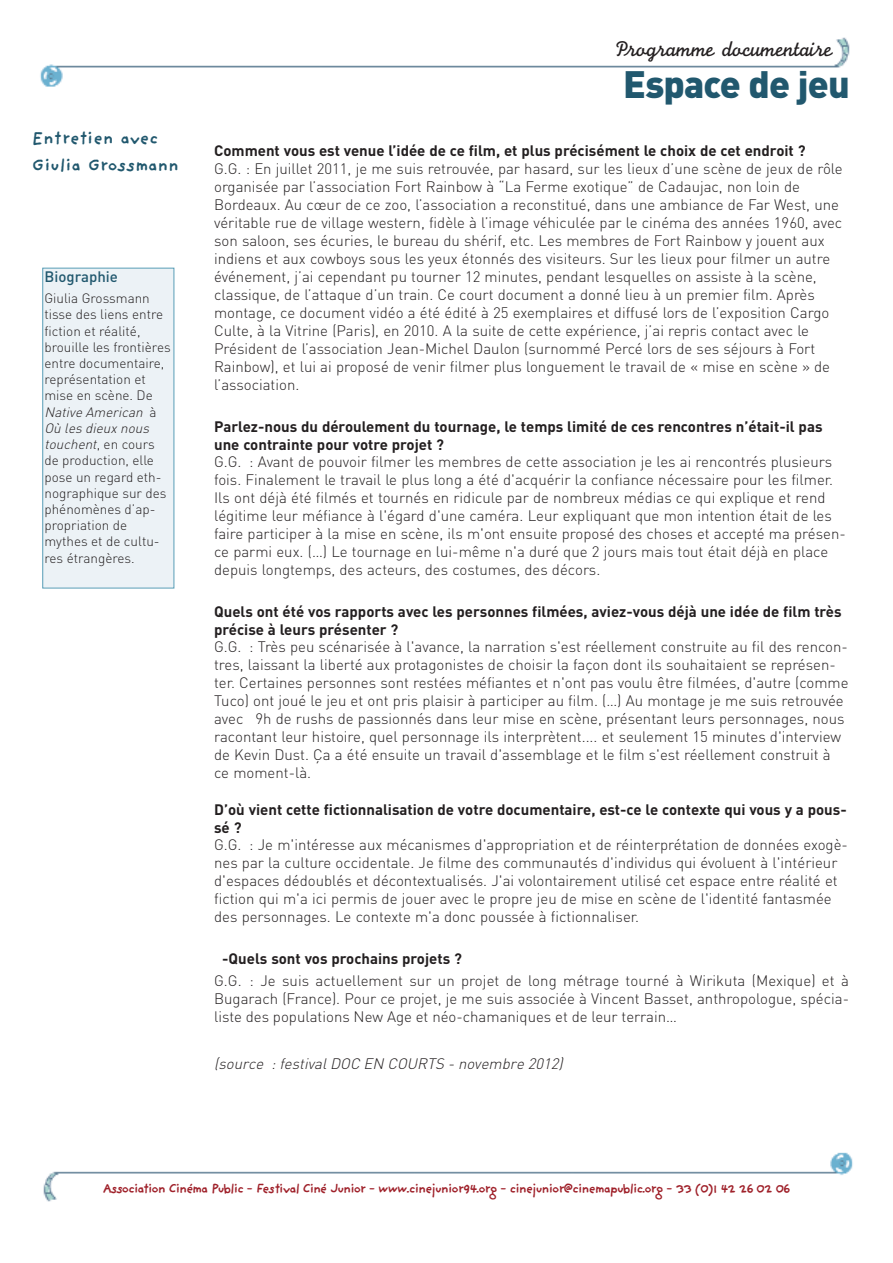
<style>
.page{position:relative;width:893px;height:1263px;background:#fff}
.page>*{position:absolute;margin:0;border:0;box-sizing:border-box;transform-origin:0 0}
.t1{font:900 37.65px "DIN";letter-spacing:-.02em;color:#21586e}
.t2{font:22.5px "M Monoline Script";letter-spacing:-.015em;color:#231f20}
.t3{font:700 18px/27px "Providence Sans";letter-spacing:-.02em;color:#21586e}
.t4{font:300 15px/18px "DIN";color:#231f20}
.t5{font:700 15px/18px "DIN";color:#231f20}
.t6{font:italic 300 15px "DIN";color:#231f20}
.t7{font:500 15px "DIN";color:#21586e}
.t8{font:300 13.5px/16.2px "DIN";color:#231f20}
.t9{font:700 13.5px "Providence Sans";letter-spacing:-.09em;color:#9f212a}
.s1{font-style:italic}
</style>
<div class="page">
<img style="left:40px;top:37px;width:810px;height:50px">
<img style="left:43px;top:1152px;width:810px;height:50px">
<div style="left:43px;top:268px;width:131px;height:320px;background:#ecf2f6"></div>
<p class="t3" style="left:32px;top:125px;width:149px">Entretien avec<br>Giulia Grossmann</p>
<p class="t7" style="left:44px;top:267px;width:75px">Biographie</p>
<p class="t8" style="left:44px;top:290px;width:128px">Giulia Grossmann tisse des liens entre fiction et réalité, brouille les frontières entre documentaire, représentation et mise en scène. De<br><span class="s1">Native American</span> à<br><span class="s1">Où les dieuxnous touchent</span>, e n c o u rs de production, elle pose un regard eth&shy;nographique sur des phénomènes d’ap&shy;propriation de mythes et de cultu&shy;res étrangères.</p>
<h2 class="t2" style="left:616px;top:36px;width:218px">Programme documentaire</h2>
<h1 class="t1" style="left:623px;top:59px;width:228px">Espace de jeu</h1>
<p class="t5" style="left:214px;top:141px;width:593px">Comment vous est venue l’idée de ce film, et plus précisément le choix de cet endroit ?</p>
<p class="t4" style="left:214px;top:159px;width:630px">G.G. : En juillet 2011, je me suis retrouvée, par hasard, sur les lieux d’une scène de jeux de rôle organisée par l’association Fort Rainbow à “La Ferme exotique” de Cadaujac, non loin de Bordeaux. Au cœur de ce zoo, l’association a reconstitué, dans une ambiance de Far West, une véritable rue de village western, fidèle à l’image véhiculée par le cinéma des années 1960, avec son saloon, ses écuries, le bureau du shérif, etc. Les membres de Fort Rainbow y jouent aux indiens et aux cowboys sous les yeux étonnés des visiteurs. Sur les lieux pour filmer un autre événement, j’ai cependant pu tourner 12 minutes, pendant lesquelles on assiste à la scène, classique, de l’attaque d’un train. Ce court document a donné lieu à un premier film. Après montage, ce document vidéo a été édité à 25 exemplaires et diffusé lors de l’exposition Cargo Culte, à la Vitrine (Paris), en 2010. A la suite de cette expérience, j’ai repris contact avec le Président de l’association Jean-Michel Daulon (surnommé Percé lors de ses séjours à Fort Rainbow), et lui ai proposé de venir filmer plus longuement le travail de « mise en scène » de l’association.</p>
<p class="t5" style="left:214px;top:417px;width:610px">Parlez-nous du déroulement du tournage, le temps limité de ces rencontres n’était-il pas une contrainte pour votre projet ?</p>
<p class="t4" style="left:214px;top:452px;width:633px">G.G. : Avant de pouvoir filmer les membres de cette association je les ai rencontrés plusieurs fois. Finalement le travail le plus long a été d'acquérir la confiance nécessaire pour les filmer.<br>Ils ont déjà été filmés et tournés en ridicule par de nombreux médias ce qui explique et rend légitime leur méfiance à l'égard d'une caméra. Leur expliquant que mon intention était de les faire participer à la mise en scène, ils m'ont ensuite proposé des choses et accepté ma présen&shy;ce parmi eux. (…) Le tournage en lui-même n'a duré que 2 jours mais tout était déjà en place depuis longtemps, des acteurs, des costumes, des décors.</p>
<p class="t5" style="left:214px;top:602px;width:629px">Quels ont été vos rapports avec les personnes filmées, aviez-vous déjà une idée de film très précise à leurs présenter ?</p>
<p class="t4" style="left:214px;top:638px;width:636px">G.G. : Très peu scénarisée à l'avance, la narration s'est réellement construite au fil des rencon&shy;tres, laissant la liberté aux protagonistes de choisir la façon dont ils souhaitaient se représen&shy;ter. Certaines personnes sont restées méfiantes et n'ont pas voulu être filmées, d'autre (comme Tuco) ont joué le jeu et ont pris plaisir à participer au film. (…) Au montage je me suis retrouvée avec 9h de rushs de passionnés dans leur mise en scène, présentant leurs personnages, nous racontant leur histoire, quel personnage ils interprètent.... et seulement 15 minutes d'interview de Kevin Dust. Ça a été ensuite un travail d'assemblage et le film s'est réellement construit à ce moment-là.</p>
<p class="t5" style="left:214px;top:800px;width:634px">D’où vient cette fictionnalisation de votre documentaire, est-ce le contexte qui vous y a pous&shy;sé ?</p>
<p class="t4" style="left:214px;top:836px;width:635px">G.G. : Je m'intéresse aux mécanismes d'appropriation et de réinterprétation de données exogè&shy;nes par la culture occidentale. Je filme des communautés d'individus qui évoluent à l'intérieur d'espaces dédoublés et décontextualisés. J'ai volontairement utilisé cet espace entre réalité et fiction qui m'a ici permis de jouer avec le propre jeu de mise en scène de l'identité fantasmée des personnages. Le contexte m'a donc poussée à fictionnaliser.</p>
<p class="t5" style="left:222px;top:949px;width:241px">-Quels sont vos prochains projets ?</p>
<p class="t4" style="left:214px;top:972px;width:636px;text-align:justify">G.G. : Je suis actuellement sur un projet de long métrage tourné à Wirikuta (Mexique) et à Bugarach (France). Pour ce projet, je me suis associée à Vincent Basset, anthropologue, spécia&shy;liste des populations New Age et néo-chamaniques et de leur terrain…</p>
<p class="t6" style="left:214px;top:1054px;width:354px">(source : festivalDOC EN COURTS -novembre 2012)</p>
<p class="t9" style="left:103px;top:1180px;width:689px">Association Cinéma Public - Festival Ciné Junior - www.cinejunior94.org - cinejunior@cinemapublic.org - 33 (0)1 42 26 02 06</p>
</div>
